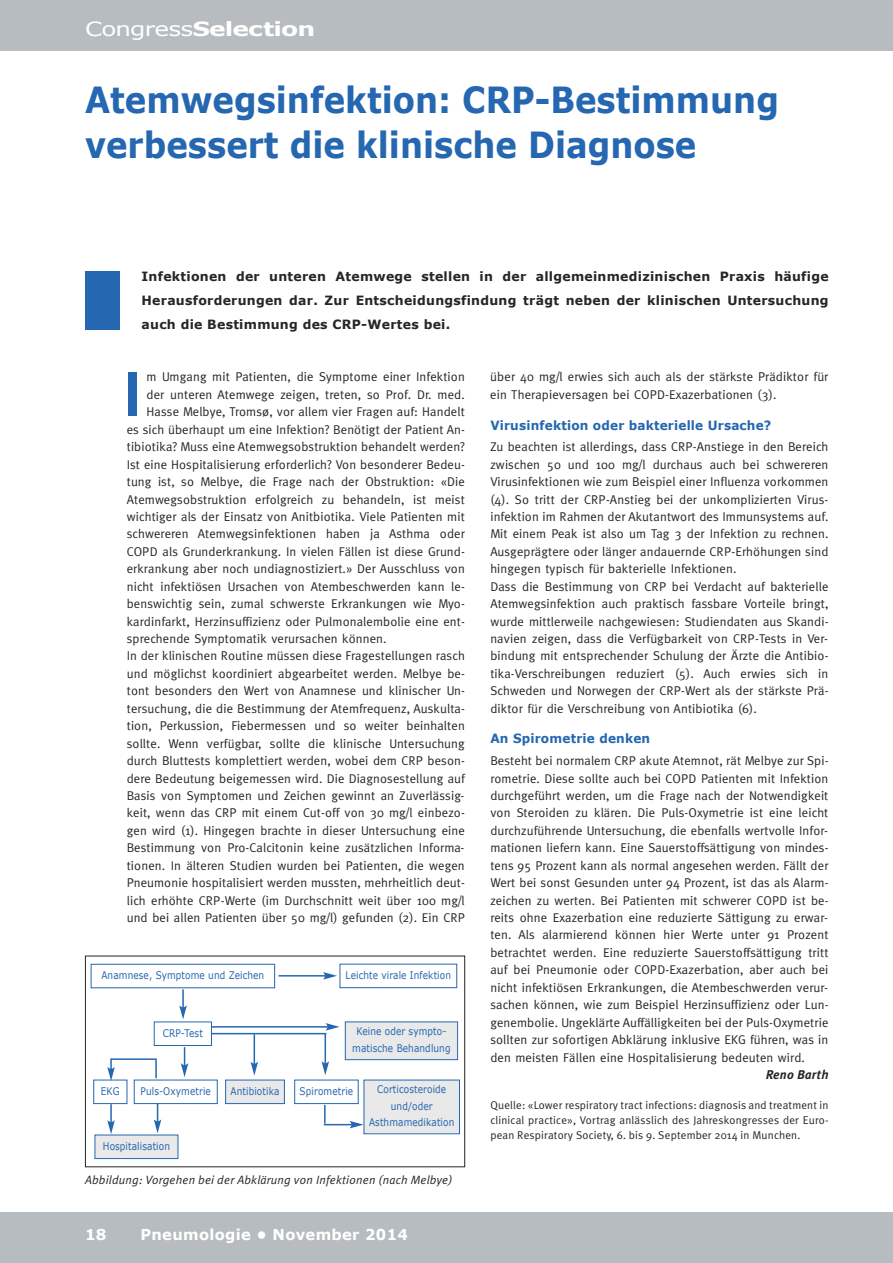
<style>
.page{position:relative;width:893px;height:1263px;background:#fff}
.page>*{position:absolute;margin:0;border:0;box-sizing:border-box;transform-origin:0 0}
.t1{font:700 63px "Meta Plus";color:#2567b0;scale:.9 1}
.t2{font:700 36px/45px "Verdana";color:#2567b0;scale:.9 1}
.t3{font:700 19.5px "Verdana";letter-spacing:-.035em;color:#fff;scale:1.28 1}
.t4{font:700 15px "Verdana";letter-spacing:.02em;color:#fff}
.t5{font:12.75px/17.4px "Meta Plus";letter-spacing:.01em;color:#272627}
.t6{font:700 12.75px/24px "Verdana";letter-spacing:.02em;color:#272627;text-align:justify}
.t7{font:700 12.75px "Verdana";letter-spacing:.015em;color:#2567b0;scale:.95 1}
.t8{font:italic 700 12.75px "Meta Plus";letter-spacing:.015em;color:#272627}
.t9{font:italic 12px "Meta Plus Normal";letter-spacing:.015em;color:#272627}
.t10{font:11.25px/15px "Meta Plus Normal";letter-spacing:.015em;color:#272627;text-align:justify}
.t11{font:10.5px/16.5px "Verdana";letter-spacing:.015em;color:#2567b0;text-align:center;scale:.85 1}
.s1{font-weight:400}
</style>
<div class="page">
<div style="left:0;top:0;width:893px;height:51px;background:#b6bcc0"></div>
<div style="left:0;top:1212px;width:893px;height:51px;background:#b6bcc0"></div>
<div style="left:85px;top:271px;width:34px;height:58px;background:#2567b0"></div>
<div style="left:85px;top:956px;width:380px;height:211px;border:1px solid #272627"></div>
<div style="left:91px;top:964px;width:184px;height:24px;border:1px solid #2567b0"></div>
<div style="left:340px;top:964px;width:117px;height:24px;border:1px solid #2567b0"></div>
<div style="left:154px;top:1021px;width:58px;height:25px;border:1px solid #2567b0"></div>
<div style="left:346px;top:1022px;width:111px;height:37px;background:#e9e9e9"></div>
<div style="left:345px;top:1021px;width:113px;height:39px;border:1px solid #2567b0"></div>
<div style="left:93px;top:1080px;width:34px;height:24px;border:1px solid #2567b0"></div>
<div style="left:134px;top:1080px;width:84px;height:24px;border:1px solid #2567b0"></div>
<div style="left:226px;top:1080px;width:58px;height:23px;background:#e9e9e9"></div>
<div style="left:225px;top:1080px;width:60px;height:24px;border:1px solid #2567b0"></div>
<div style="left:294px;top:1080px;width:65px;height:24px;border:1px solid #2567b0"></div>
<div style="left:364px;top:1080px;width:95px;height:53px;background:#e9e9e9"></div>
<div style="left:95px;top:1135px;width:83px;height:23px;background:#e9e9e9"></div>
<div style="left:95px;top:1134px;width:83px;height:25px;border:1px solid #2567b0"></div>
<hr style="left:279px;top:975px;width:47px;height:1px;background:#2567b0">
<svg style="left:323px;top:972px;width:14px;height:7px"></svg>
<svg style="left:179px;top:989px;width:8px;height:30px"></svg>
<svg style="left:181px;top:1047px;width:7px;height:30px"></svg>
<svg style="left:107px;top:1104px;width:8px;height:30px"></svg>
<svg style="left:154px;top:1103px;width:7px;height:30px"></svg>
<hr style="left:212px;top:1033px;width:114px;height:1px;background:#2567b0">
<hr style="left:254px;top:1034px;width:1px;height:30px;background:#2567b0">
<svg style="left:251px;top:1062px;width:7px;height:14px"></svg>
<hr style="left:211px;top:1026px;width:117px;height:1px;background:#2567b0">
<svg style="left:326px;top:1023px;width:14px;height:7px"></svg>
<hr style="left:325px;top:1034px;width:1px;height:30px;background:#2567b0">
<svg style="left:322px;top:1061px;width:7px;height:14px"></svg>
<svg style="left:324px;top:1105px;width:40px;height:23px"></svg>
<svg style="left:155px;top:1060px;width:2px;height:18px"></svg>
<hr style="left:111px;top:1058px;width:46px;height:2px;background:#2567b0">
<svg style="left:107px;top:1058px;width:8px;height:23px"></svg>
<h3 class="t3" style="left:85px;top:17px;width:181px"><span class="s1">Congress</span>Selection</h3>
<h2 class="t2" style="left:85px;top:76px;width:773px">Atemwegsinfektion: CRP-Bestimmung verbessert die klinische Diagnose</h2>
<p class="t6" style="left:142px;top:264px;width:689px">Infektionen der unteren Atemwege stellen in der allgemeinmedizinischen Praxis häufige Herausforderungen dar. Zur Entscheidungsfindung trägt neben der klinischen Untersuchung auch die Bestimmung des CRP-Wertes bei.</p>
<p class="t5" style="left:147px;top:368px;width:320px">m Umgang mit Patienten, die Symptome einer Infektion</p>
<p class="t5" style="left:147px;top:386px;width:320px">der unteren Atemwege zeigen, treten, so Prof. Dr. med.</p>
<p class="t5" style="left:147px;top:403px;width:320px">Hasse Melbye, Tromsø, vor allem vier Fragen auf: Handelt</p>
<p class="t5" style="left:127px;top:421px;width:340px">es sich überhaupt um eine Infektion? Benötigt der Patient An-</p>
<p class="t5" style="left:127px;top:438px;width:340px">tibiotika? Muss eine Atemwegsobstruktion behandelt werden?</p>
<p class="t5" style="left:127px;top:456px;width:340px">Ist eine Hospitalisierung erforderlich? Von besonderer Bedeu-</p>
<p class="t5" style="left:127px;top:473px;width:340px">tung ist, so Melbye, die Frage nach der Obstruktion: «Die</p>
<p class="t5" style="left:127px;top:490px;width:340px">Atemwegsobstruktion erfolgreich zu behandeln, ist meist</p>
<p class="t5" style="left:127px;top:508px;width:340px">wichtiger als der Einsatz von Anitbiotika. Viele Patienten mit</p>
<p class="t5" style="left:127px;top:525px;width:340px">schwereren Atemwegsinfektionen haben ja Asthma oder</p>
<p class="t5" style="left:127px;top:543px;width:340px">COPD als Grunderkrankung. In vielen Fällen ist diese Grund-</p>
<p class="t5" style="left:127px;top:560px;width:340px">erkrankung aber noch undiagnostiziert.» Der Ausschluss von</p>
<p class="t5" style="left:127px;top:578px;width:340px">nicht infektiösen Ursachen von Atembeschwerden kann le-</p>
<p class="t5" style="left:127px;top:595px;width:340px">benswichtig sein, zumal schwerste Erkrankungen wie Myo-</p>
<p class="t5" style="left:127px;top:612px;width:340px">kardinfarkt, Herzinsuffizienz oder Pulmonalembolie eine ent-</p>
<p class="t5" style="left:127px;top:630px;width:261px">sprechende Symptomatik verursachen können.</p>
<p class="t5" style="left:127px;top:647px;width:340px">In der klinischen Routine müssen diese Fragestellungen rasch</p>
<p class="t5" style="left:127px;top:665px;width:340px">und möglichst koordiniert abgearbeitet werden. Melbye be-</p>
<p class="t5" style="left:127px;top:682px;width:340px">tont besonders den Wert von Anamnese und klinischer Un-</p>
<p class="t5" style="left:127px;top:700px;width:340px">tersuchung, die die Bestimmung der Atemfrequenz, Auskulta-</p>
<p class="t5" style="left:127px;top:717px;width:340px">tion, Perkussion, Fiebermessen und so weiter beinhalten</p>
<p class="t5" style="left:127px;top:734px;width:340px">sollte. Wenn verfügbar, sollte die klinische Untersuchung</p>
<p class="t5" style="left:127px;top:752px;width:340px">durch Bluttests komplettiert werden, wobei dem CRP beson-</p>
<p class="t5" style="left:127px;top:769px;width:340px">dere Bedeutung beigemessen wird. Die Diagnosestellung auf</p>
<p class="t5" style="left:127px;top:787px;width:339px">Basis von Symptomen und Zeichen gewinnt an Zuverlässig-</p>
<p class="t5" style="left:127px;top:804px;width:340px">keit, wenn das CRP mit einem Cut-off von 30 mg/l einbezo-</p>
<p class="t5" style="left:127px;top:822px;width:340px">gen wird (1). Hingegen brachte in dieser Untersuchung eine</p>
<p class="t5" style="left:127px;top:839px;width:339px">Bestimmung von Pro-Calcitonin keine zusätzlichen Informa-</p>
<p class="t5" style="left:127px;top:857px;width:340px">tionen. In älteren Studien wurden bei Patienten, die wegen</p>
<p class="t5" style="left:127px;top:874px;width:340px">Pneumonie hospitalisiert werden mussten, mehrheitlich deut-</p>
<p class="t5" style="left:127px;top:891px;width:340px">lich erhöhte CRP-Werte (im Durchschnitt weit über 100 mg/l</p>
<p class="t5" style="left:127px;top:909px;width:340px">und bei allen Patienten über 50 mg/l) gefunden (2). Ein CRP</p>
<h1 class="t1" style="left:124px;top:358px;width:21px">I</h1>
<p class="t11" style="left:101px;top:966px;width:193px">Anamnese, Symptome und Zeichen</p>
<p class="t11" style="left:346px;top:966px;width:126px">Leichte virale Infektion</p>
<p class="t11" style="left:163px;top:1024px;width:49px">CRP-Test</p>
<p class="t11" style="left:352px;top:1023px;width:117px">Keine oder sympto&shy;matische Behandlung</p>
<p class="t11" style="left:101px;top:1082px;width:24px">EKG</p>
<p class="t11" style="left:141px;top:1082px;width:84px">Puls-Oxymetrie</p>
<p class="t11" style="left:231px;top:1082px;width:59px">Antibiotika</p>
<p class="t11" style="left:300px;top:1082px;width:65px">Spirometrie</p>
<p class="t11" style="left:369px;top:1081px;width:102px">Corticosteroide und/oder<br>Asthmamedikation</p>
<p class="t11" style="left:103px;top:1137px;width:81px">Hospitalisation</p>
<p class="t9" style="left:85px;top:1173px;width:369px">Abbildung: Vorgehen bei der Abklärung von Infektionen (nach Melbye)</p>
<p class="t4" style="left:85px;top:1225px;width:23px">18</p>
<p class="t4" style="left:140px;top:1225px;width:269px">Pneumologie • November 2014</p>
<p class="t5" style="left:490px;top:368px;width:340px">über 40 mg/l erwies sich auch als der stärkste Prädiktor für ein Therapieversagen bei COPD-Exazerbationen (3).</p>
<p class="t7" style="left:490px;top:417px;width:297px">Virusinfektion oder bakterielle Ursache?</p>
<p class="t5" style="left:490px;top:438px;width:340px">Zu beachten ist allerdings, dass CRP-Anstiege in den Bereich zwischen 50 und 100 mg/l durchaus auch bei schwereren Virusinfektionen wie zum Beispiel einer Influenza vorkommen (4). So tritt der CRP-Anstieg bei der unkomplizierten Virus&shy;infektion im Rahmen der Akutantwort des Immunsystems auf.<br>Mit einem Peak ist also um Tag 3 der Infektion zu rechnen.<br>Ausgeprägtere oder länger andauernde CRP-Erhöhungen sind hingegen typisch für bakterielle Infektionen.<br>Dass die Bestimmung von CRP bei Verdacht auf bakterielle Atemwegsinfektion auch praktisch fassbare Vorteile bringt, wurde mittlerweile nachgewiesen: Studiendaten aus Skandi&shy;navien zeigen, dass die Verfügbarkeit von CRP-Tests in Ver&shy;bindung mit entsprechender Schulung der Ärzte die Antibio&shy;tika-Verschreibungen reduziert (5). Auch erwies sich in Schweden und Norwegen der CRP-Wert als der stärkste Prä&shy;diktor für die Verschreibung von Antibiotika (6).</p>
<p class="t7" style="left:490px;top:731px;width:170px">An Spirometrie denken</p>
<p class="t5" style="left:490px;top:752px;width:340px;text-align:justify">Besteht bei normalem CRP akute Atemnot, rät Melbye zur Spi&shy;rometrie. Diese sollte auch bei COPD Patienten mit Infektion durchgeführt werden, um die Frage nach der Notwendigkeit von Steroiden zu klären. Die Puls-Oxymetrie ist eine leicht durchzuführende Untersuchung, die ebenfalls wertvolle Infor&shy;mationen liefern kann. Eine Sauerstoffsättigung von mindes&shy;tens 95 Prozent kann als normal angesehen werden. Fällt der Wert bei sonst Gesunden unter 94 Prozent, ist das als Alarm&shy;zeichen zu werten. Bei Patienten mit schwerer COPD ist be&shy;reits ohne Exazerbation eine reduzierte Sättigung zu erwar&shy;ten. Als alarmierend können hier Werte unter 91 Prozent betrachtet werden. Eine reduzierte Sauerstoffsättigung tritt auf bei Pneumonie oder COPD-Exazerbation, aber auch bei nicht infektiösen Erkrankungen, die Atembeschwerden verur&shy;sachen können, wie zum Beispiel Herzinsuffizienz oder Lun&shy;genembolie. Ungeklärte Auffälligkeiten bei der Puls-Oxymetrie sollten zur sofortigen Abklärung inklusive EKG führen, was in den meisten Fällen eine Hospitalisierung bedeuten wird.</p>
<p class="t8" style="left:766px;top:1067px;width:64px">Reno Barth</p>
<p class="t10" style="left:490px;top:1097px;width:340px">Quelle: «Lower respiratory tract infections: diagnosis and treatment in clinical practice», Vortrag anlässlich des Jahreskongresses der Euro&shy;pean Respiratory Society, 6. bis 9. September 2014 in Munchen.</p>
</div>
